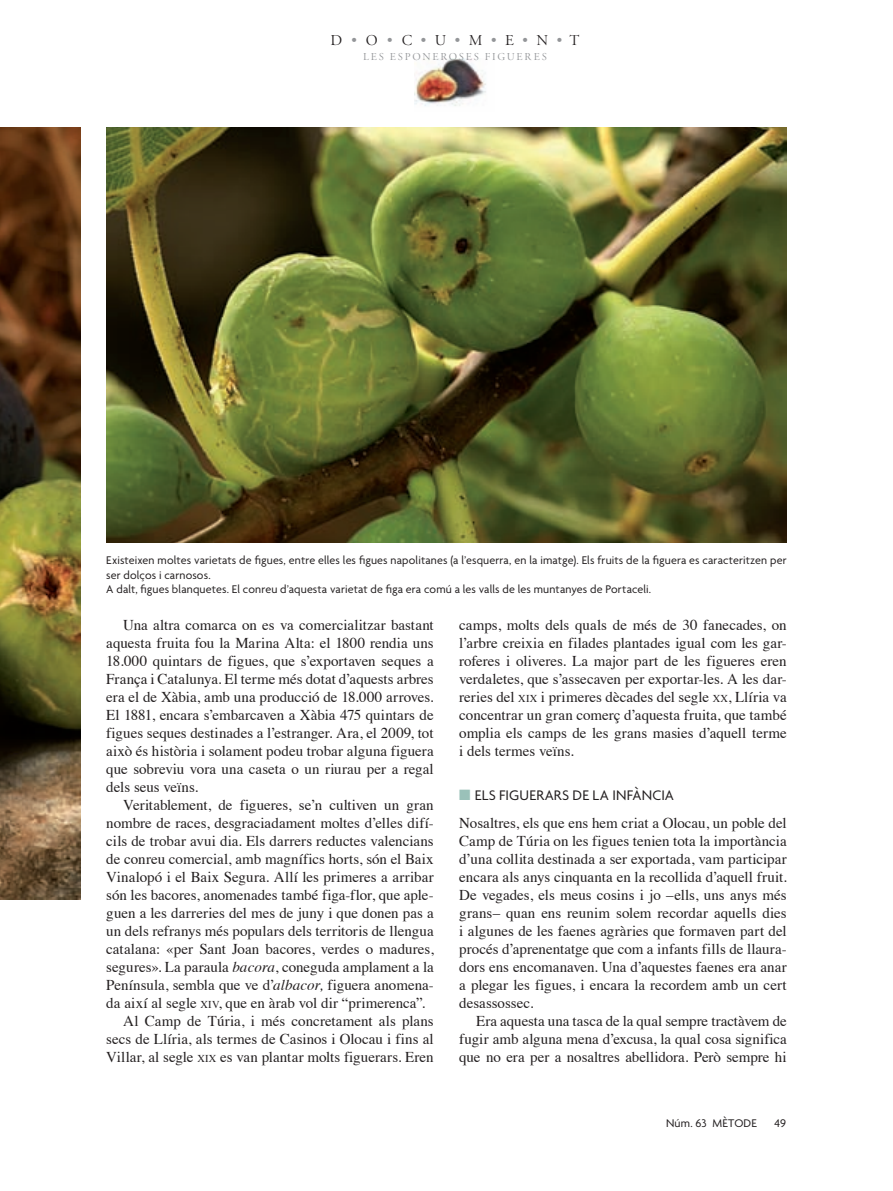
<style>
.page{position:relative;width:893px;height:1191px;background:#fff}
.page>*{position:absolute;margin:0;border:0;box-sizing:border-box;transform-origin:0 0}
.t1{font:15px/18px "Times";color:#231f20;text-align:justify}
.t2{font:15px "Agenda";letter-spacing:.01em;color:#231f20}
.t3{font:15px "Adobe Garamond Titling";color:#231f20}
.t4{font:12px/14.2px "Agenda";letter-spacing:.01em;color:#231f20}
.t5{font:10.5px "Adobe Garamond Titling";letter-spacing:.18em;color:#939598}
.s1{color:#939598}
.s2{font-style:italic}
.s3{font-size:10.5px}
.s4{color:#9ac1b9}
</style>
<div class="page">
<img style="left:414px;top:58px;width:72px;height:48px">
<img style="left:106px;top:128px;width:680px;height:414px">
<img style="left:0;top:128px;width:81px;height:771px">
<p class="t3" style="left:330px;top:34px;width:251px">D<span class="s1">•</span>O<span class="s1">•</span>C<span class="s1">•</span>U<span class="s1">•</span>M<span class="s1">•</span>E<span class="s1">•</span>N<span class="s1">•</span>T</p>
<p class="t5" style="left:363px;top:52px;width:185px">LES ESPONEROSES FIGUERES</p>
<p class="t4" style="left:106px;top:554px;width:682px">Existeixen moltes varietats de figues, entre elles les figues napolitanes (a l’esquerra, en la imatge). Els fruits de la figuera es caracteritzen per ser dolços i carnosos.<br>A dalt, figues blanquetes. El conreu d’aquesta varietat de figa era comú a les valls de les muntanyes de Portaceli.</p>
<p class="t1" style="left:106px;top:617px;width:329px;text-indent:17px">Una altra comarca on es va comercialitzar bastant aquesta fruita fou la Marina Alta: el 1800 rendia uns 18.000 quintars de figues, que s’exportaven seques a França i Catalunya. El terme més dotat d’aquests arbres era el de Xàbia, amb una producció de 18.000 arroves.<br>El 1881, encara s’embarcaven a Xàbia 475 quintars de figues seques destinades a l’estranger. Ara, el 2009, tot això és història i solament podeu trobar alguna figuera que sobreviu vora una caseta o un riurau per a regal dels seus veïns.</p>
<p class="t1" style="left:123px;top:797px;width:312px">Veritablement, de figueres, se’n cultiven un gran</p>
<p class="t1" style="left:106px;top:815px;width:329px">nombre de races, desgraciadament moltes d’elles difí-</p>
<p class="t1" style="left:106px;top:833px;width:329px">cils de trobar avui dia. Els darrers reductes valencians</p>
<p class="t1" style="left:106px;top:851px;width:329px">de conreu comercial, amb magnífics horts, són el Baix</p>
<p class="t1" style="left:106px;top:869px;width:329px">Vinalopó i el Baix Segura. Allí les primeres a arribar</p>
<p class="t1" style="left:106px;top:887px;width:329px">són les bacores, anomenades també figa-flor, que aple-</p>
<p class="t1" style="left:106px;top:905px;width:329px">guen a les darreries del mes de juny i que donen pas a</p>
<p class="t1" style="left:106px;top:923px;width:329px">un dels refranys més populars dels territoris de llengua</p>
<p class="t1" style="left:106px;top:941px;width:329px">catalana: «per Sant Joan bacores, verdes o madures,</p>
<p class="t1" style="left:106px;top:959px;width:329px">segures». La paraula <span class="s2">bacora</span>, coneguda amplament a la</p>
<p class="t1" style="left:106px;top:977px;width:329px">Península, sembla que ve d’<span class="s2">albacor,</span> figuera anomena-</p>
<p class="t1" style="left:106px;top:995px;width:321px">da així al segle <span class="s3">XIV</span>, que en àrab vol dir “primerenca”.</p>
<p class="t1" style="left:123px;top:1013px;width:312px">Al Camp de Túria, i més concretament als plans</p>
<p class="t1" style="left:106px;top:1031px;width:329px">secs de Llíria, als termes de Casinos i Olocau i fins al</p>
<p class="t1" style="left:106px;top:1049px;width:329px">Villar, al segle <span class="s3">XIX</span> es van plantar molts figuerars. Eren</p>
<p class="t1" style="left:459px;top:617px;width:329px">camps, molts dels quals de més de 30 fanecades, on l’arbre creixia en filades plantades igual com les gar&shy;roferes i oliveres. La major part de les figueres eren verdaletes, que s’assecaven per exportar-les. A les dar&shy;reries del <span class="s3">XIX</span> i primeres dècades del segle <span class="s3">XX</span>, Llíria va concentrar un gran comerç d’aquesta fruita, que també omplia els camps de les grans masies d’aquell terme i dels termes veïns.</p>
<p class="t2" style="left:459px;top:789px;width:216px"><span class="s4">■</span> ELS FIGUERARS DE LA INFÀNCIA</p>
<p class="t1" style="left:459px;top:815px;width:329px">Nosaltres, els que ens hem criat a Olocau, un poble del Camp de Túria on les figues tenien tota la importància d’una collita destinada a ser exportada, vam participar encara als anys cinquanta en la recollida d’aquell fruit.<br>De vegades, els meus cosins i jo –ells, uns anys més grans– quan ens reunim solem recordar aquells dies i algunes de les faenes agràries que formaven part del procés d’aprenentatge que com a infants fills de llaura&shy;dors ens encomanaven. Una d’aquestes faenes era anar a plegar les figues, i encara la recordem amb un cert desassossec.</p>
<p class="t1" style="left:459px;top:1013px;width:329px;text-indent:17px">Era aquesta una tasca de la qual sempre tractàvem de fugir amb alguna mena d’excusa, la qual cosa significa que no era per a nosaltres abellidora. Però sempre hi</p>
<p class="t4" style="left:666px;top:1116px;width:92px">Núm. 63 MÈTODE</p>
<p class="t4" style="left:774px;top:1116px;width:13px">49</p>
</div>
